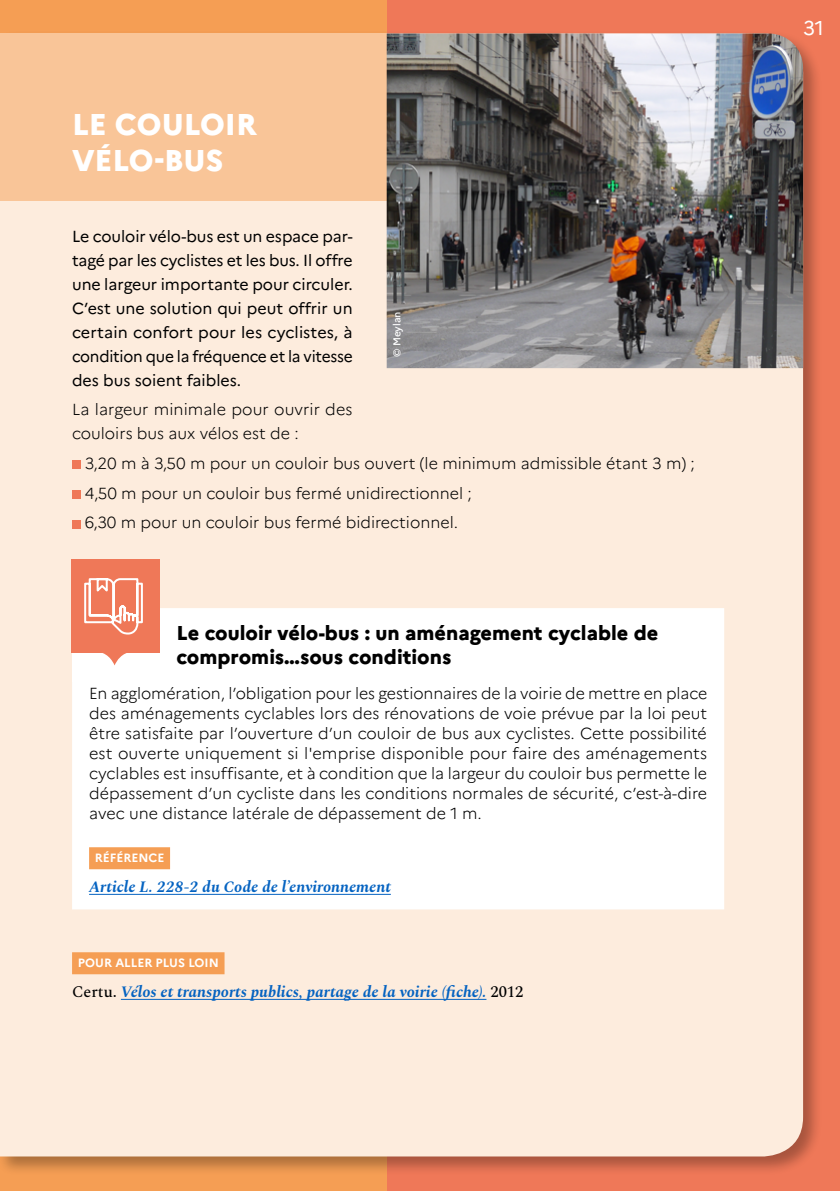
<style>
.page{position:relative;width:840px;height:1191px;background:#fff}
.page>*{position:absolute;margin:0;border:0;box-sizing:border-box;transform-origin:0 0}
.Titre_encart_grd{font:800 30px/36px "Marianne";color:#fff}
.titre_loi{font:800 20px/24px "Marianne";color:#000}
.t1{font:20px "Marianne";color:#fff}
.texte_loi{font:300 16px/20px "Marianne";color:#000;text-align:justify}
.texte_encart_2{font:16px/24px "Marianne";letter-spacing:-.015em;color:#000;text-align:justify}
.texte_encart_light{font:300 16px/24px "Marianne";color:#000}
.texte_pour_aller_plu{font:italic 700 16px "Spectral";color:#0563c1}
.pour_aller_plus_loin{font:700 12px "Marianne";color:#fff}
.copyright{font:500 10px "Marianne";color:#fff}
.s1{font-weight:500;font-style:normal;color:#000}
</style>
<div class="page">
<div style="left:0;top:0;width:839px;height:1191px;background:#ef7858"></div>
<div style="left:0;top:0;width:386px;height:34px;background:#f59e54"></div>
<div style="left:0;top:1156px;width:386px;height:35px;background:#f59e54"></div>
<div style="left:0;top:30px;width:821px;height:1145px;background:#000;opacity:.3"></div>
<div style="left:0;top:201px;width:802px;height:955px;background:#fdecdd"></div>
<div style="left:0;top:34px;width:386px;height:167px;background:#f9c598"></div>
<div style="left:72px;top:952px;width:152px;height:22px;background:#f59e54"></div>
<hr style="left:121px;top:999px;width:365px;height:1px;background:#0563c1">
<div style="left:72px;top:460px;width:9px;height:9px;background:#ef7858"></div>
<div style="left:72px;top:490px;width:9px;height:9px;background:#ef7858"></div>
<div style="left:72px;top:520px;width:9px;height:8px;background:#ef7858"></div>
<div style="left:159px;top:559px;width:564px;height:49px;background:#fdecdd"></div>
<div style="left:72px;top:608px;width:651px;height:301px;background:#fff"></div>
<div style="left:72px;top:559px;width:88px;height:93px;background:#ef7858"></div>
<svg style="left:93px;top:652px;width:40px;height:13px"></svg>
<svg style="left:84px;top:578px;width:59px;height:57px"></svg>
<div style="left:89px;top:847px;width:81px;height:22px;background:#f59e54"></div>
<hr style="left:89px;top:894px;width:301px;height:1px;background:#0563c1">
<img style="left:386px;top:34px;width:416px;height:334px">
<p class="Titre_encart_grd" style="left:72px;top:106px;width:186px">LE COULOIR<br>VÉLO-BUS</p>
<p class="texte_encart_2" style="left:72px;top:224px;width:282px">Le couloir vélo-bus est un espace par&shy;tagé par les cyclistes et les bus. Il offre une largeur importante pour circuler.<br>C’est une solution qui peut offrir un certain confort pour les cyclistes, à condition que la fréquence et la vitesse des bus soient faibles.</p>
<p class="texte_encart_light" style="left:72px;top:397px;width:282px">La largeur minimale pour ouvrir des couloirs bus aux vélos est de :</p>
<p class="texte_encart_light" style="left:85px;top:451px;width:611px">3,20 m à 3,50 m pour un couloir bus ouvert (le minimum admissible étant 3 m) ;</p>
<p class="texte_encart_light" style="left:85px;top:481px;width:388px">4,50 m pour un couloir bus fermé unidirectionnel ;</p>
<p class="texte_encart_light" style="left:85px;top:510px;width:374px">6,30 m pour un couloir bus fermé bidirectionnel.</p>
<p class="copyright" style="left:391px;top:357px;width:47px;rotate:-90deg">© Meylan</p>
<p class="titre_loi" style="left:176px;top:621px;width:483px">Le couloir vélo-bus : un aménagement cyclable de compromis…sous conditions</p>
<p class="texte_loi" style="left:89px;top:683px;width:619px">En agglomération, l’obligation pour les gestionnaires de la voirie de mettre en place des aménagements cyclables lors des rénovations de voie prévue par la loi peut être satisfaite par l’ouverture d’un couloir de bus aux cyclistes. Cette possibilité est ouverte uniquement si l'emprise disponible pour faire des aménagements cyclables est insuffisante, et à condition que la largeur du couloir bus permette le dépassement d’un cycliste dans les conditions normales de sécurité, c’est-à-dire avec une distance latérale de dépassement de 1 m.</p>
<p class="pour_aller_plus_loin" style="left:95px;top:850px;width:71px">RÉFÉRENCE</p>
<p class="texte_pour_aller_plu" style="left:89px;top:875px;width:303px">Article L. 228-2 du Code de l’environnement</p>
<p class="pour_aller_plus_loin" style="left:78px;top:955px;width:142px">POUR ALLER PLUS LOIN</p>
<p class="texte_pour_aller_plu" style="left:72px;top:980px;width:452px"><span class="s1">Certu.</span> Vélos et transports publics, partage de la voirie (fiche). <span class="s1">2012</span></p>
<p class="t1" style="left:802px;top:16px;width:22px">31</p>
</div>
